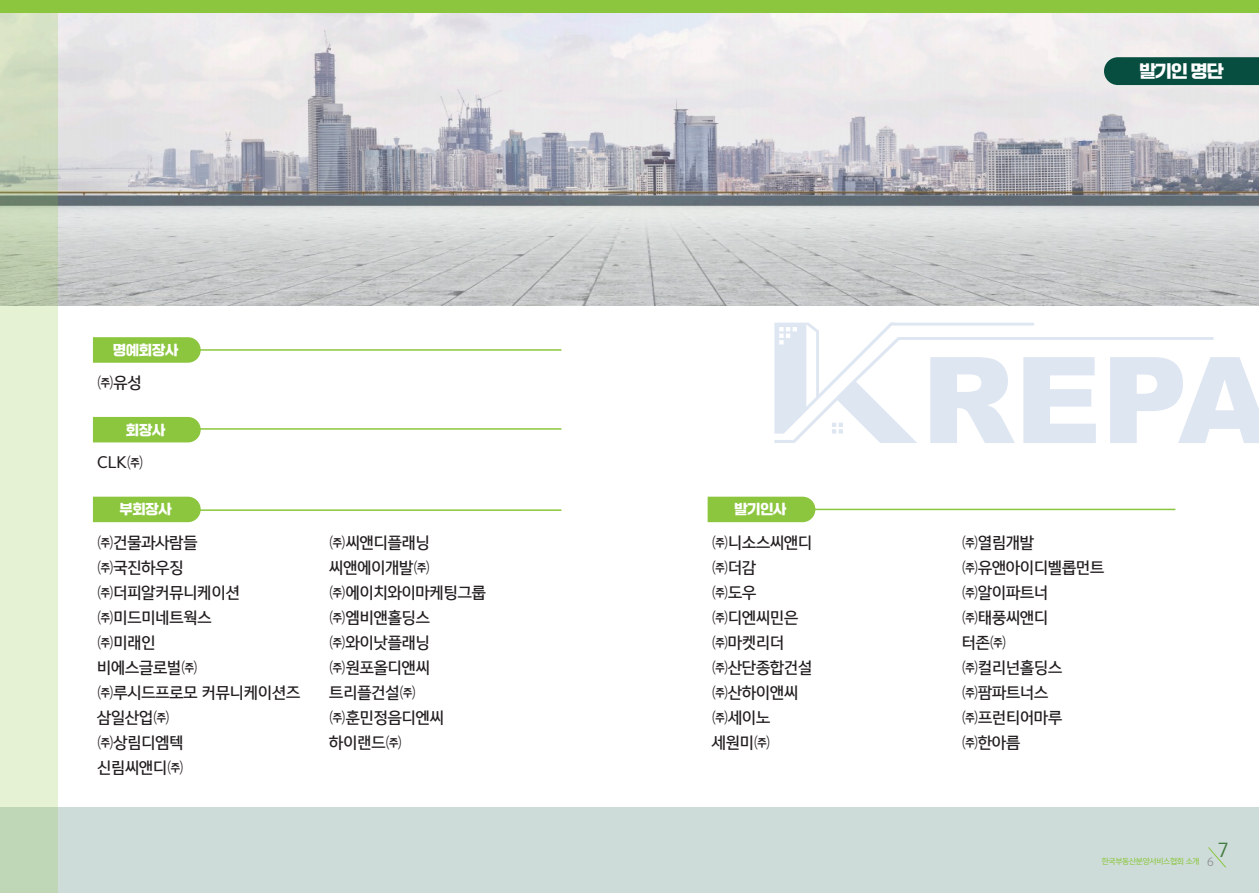
<style>
.page{position:relative;width:1259px;height:893px;background:#fff}
.page>*{position:absolute;margin:0;border:0;box-sizing:border-box;transform-origin:0 0}
.t1{font:18.6px "Yoon Gothic Pro 750";color:#427b41}
.t2{font:16.8px "SD Gyeokdong G206 Hv";color:#fff}
.t3{font:15px "Yoon Gothic Pro 760";letter-spacing:-.01em;color:#231f20}
.t4{font:13.5px "SD Gyeokdong G206 Hv";letter-spacing:-.02em;color:#fff}
.t5{font:11.25px "Yoon Gothic Pro 750";color:#939598}
.t6{font:7.65px "Yoon Gothic Pro 750";letter-spacing:-.04em;color:#8bc63e}
</style>
<div class="page">
<img style="left:58px;top:12px;width:1201px;height:294px">
<div style="left:0;top:807px;width:1259px;height:86px;background:#cedcd9"></div>
<div style="left:0;top:0;width:1259px;height:12px;background:#8bc63e"></div>
<svg style="left:93px;top:337px;width:108px;height:26px;background:#90c846"></svg>
<div style="left:93px;top:417px;width:108px;height:25px;background:#8bc63e"></div>
<div style="left:93px;top:497px;width:108px;height:25px;background:#8bc63e"></div>
<div style="left:707px;top:497px;width:108px;height:25px;background:#8bc63e"></div>
<svg style="left:1208px;top:847px;width:18px;height:21px"></svg>
<svg style="left:0;top:12px;width:58px;height:881px;background:#d6e4c6"></svg>
<svg style="left:774px;top:323px;width:485px;height:120px"></svg>
<hr style="left:194px;top:349px;width:367px;height:2px;background:#8bc63e">
<hr style="left:194px;top:428px;width:367px;height:2px;background:#8bc63e">
<hr style="left:194px;top:509px;width:367px;height:2px;background:#8bc63e">
<hr style="left:808px;top:509px;width:367px;height:1px;background:#8bc63e">
<div style="left:1104px;top:57px;width:155px;height:28px;background:#074d40"></div>
<p class="t4" style="left:113px;top:343px;width:67px">명예회장사</p>
<p class="t3" style="left:97px;top:372px;width:46px">㈜유성</p>
<p class="t4" style="left:126px;top:423px;width:41px">회장사</p>
<p class="t3" style="left:97px;top:452px;width:48px">CLK㈜</p>
<p class="t4" style="left:119px;top:503px;width:54px">부회장사</p>
<p class="t4" style="left:734px;top:503px;width:54px">발기인사</p>
<p class="t3" style="left:97px;top:532px;width:102px">㈜건물과사람들</p>
<p class="t3" style="left:97px;top:557px;width:88px">㈜국진하우징</p>
<p class="t3" style="left:97px;top:582px;width:144px">㈜더피알커뮤니케이션</p>
<p class="t3" style="left:97px;top:607px;width:116px">㈜미드미네트웍스</p>
<p class="t3" style="left:97px;top:632px;width:60px">㈜미래인</p>
<p class="t3" style="left:97px;top:657px;width:102px">비에스글로벌㈜</p>
<p class="t3" style="left:97px;top:682px;width:204px">㈜루시드프로모 커뮤니케이션즈</p>
<p class="t3" style="left:97px;top:708px;width:74px">삼일산업㈜</p>
<p class="t3" style="left:97px;top:733px;width:88px">㈜상림디엠텍</p>
<p class="t3" style="left:97px;top:758px;width:88px">신림씨앤디㈜</p>
<p class="t3" style="left:329px;top:532px;width:102px">㈜씨앤디플래닝</p>
<p class="t3" style="left:329px;top:557px;width:102px">씨앤에이개발㈜</p>
<p class="t3" style="left:329px;top:582px;width:158px">㈜에이치와이마케팅그룹</p>
<p class="t3" style="left:329px;top:607px;width:102px">㈜엠비앤홀딩스</p>
<p class="t3" style="left:329px;top:632px;width:102px">㈜와이낫플래닝</p>
<p class="t3" style="left:329px;top:657px;width:102px">㈜원포올디앤씨</p>
<p class="t3" style="left:329px;top:682px;width:88px">트리플건설㈜</p>
<p class="t3" style="left:329px;top:708px;width:116px">㈜훈민정음디엔씨</p>
<p class="t3" style="left:329px;top:733px;width:74px">하이랜드㈜</p>
<p class="t3" style="left:712px;top:532px;width:102px">㈜니소스씨앤디</p>
<p class="t3" style="left:712px;top:557px;width:46px">㈜더감</p>
<p class="t3" style="left:712px;top:582px;width:46px">㈜도우</p>
<p class="t3" style="left:712px;top:607px;width:88px">㈜디엔씨민은</p>
<p class="t3" style="left:712px;top:632px;width:74px">㈜마켓리더</p>
<p class="t3" style="left:712px;top:657px;width:102px">㈜산단종합건설</p>
<p class="t3" style="left:712px;top:682px;width:88px">㈜산하이앤씨</p>
<p class="t3" style="left:712px;top:708px;width:60px">㈜세이노</p>
<p class="t3" style="left:712px;top:733px;width:60px">세원미㈜</p>
<p class="t2" style="left:1139px;top:63px;width:86px">발기인 명단</p>
<p class="t3" style="left:961px;top:532px;width:74px">㈜열림개발</p>
<p class="t3" style="left:961px;top:557px;width:144px">㈜유앤아이디벨롭먼트</p>
<p class="t3" style="left:961px;top:582px;width:88px">㈜알이파트너</p>
<p class="t3" style="left:961px;top:607px;width:88px">㈜태풍씨앤디</p>
<p class="t3" style="left:961px;top:632px;width:46px">터존㈜</p>
<p class="t3" style="left:961px;top:657px;width:102px">㈜컬리넌홀딩스</p>
<p class="t3" style="left:961px;top:682px;width:88px">㈜팜파트너스</p>
<p class="t3" style="left:961px;top:708px;width:102px">㈜프런티어마루</p>
<p class="t3" style="left:961px;top:733px;width:60px">㈜한아름</p>
<p class="t6" style="left:1101px;top:856px;width:99px">한국부동산분양서비스협회 소개</p>
<p class="t1" style="left:1218px;top:838px;width:12px">7</p>
<p class="t5" style="left:1207px;top:854px;width:8px">6</p>
</div>
